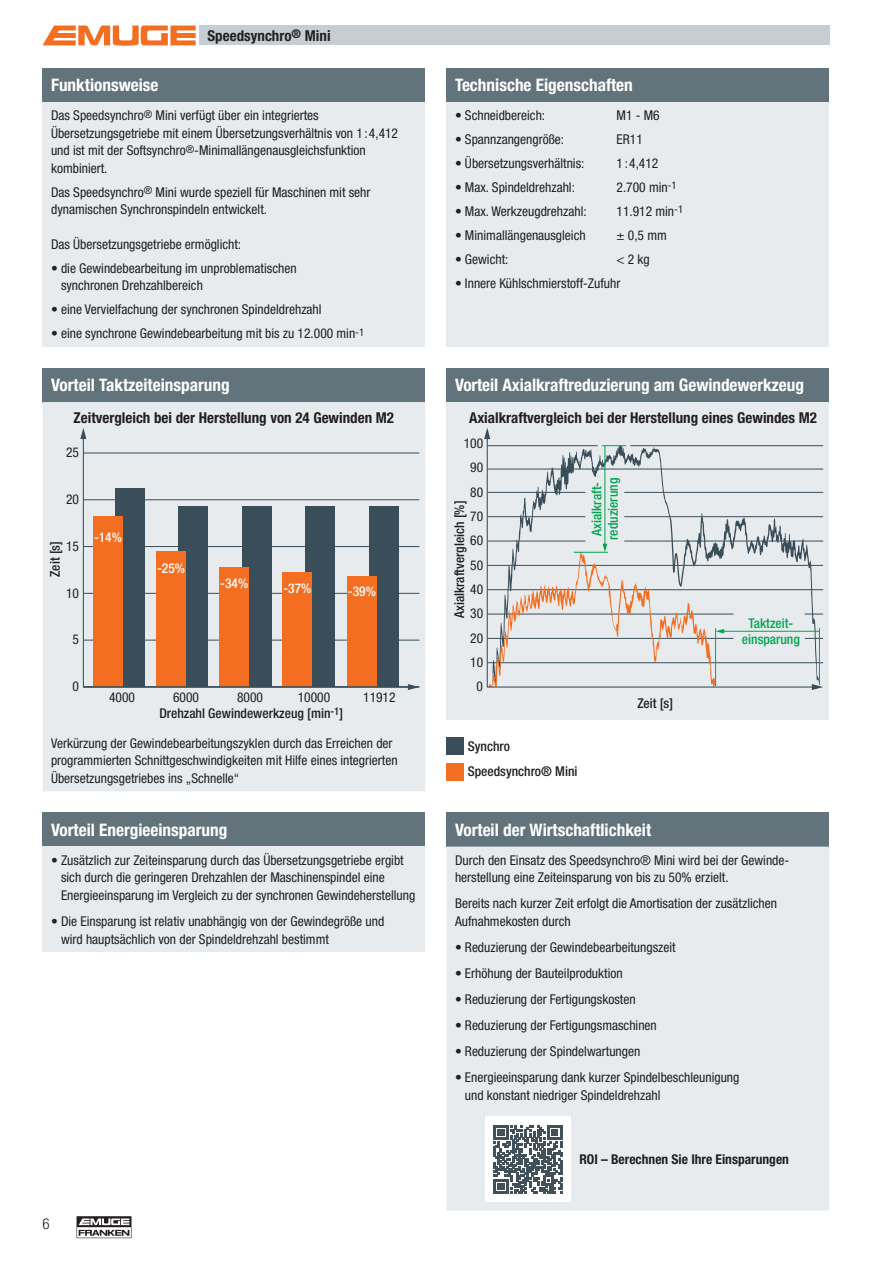
<style>
.page{position:relative;width:893px;height:1263px;background:#fff}
.page>*{position:absolute;margin:0;border:0;box-sizing:border-box;transform-origin:0 0}
.Rahmentitel_HS{font:700 condensed 17.25px "Helvetica Neue LT Pro";color:#fff}
.t1{font:700 condensed 15px "Helvetica Neue LT Pro";color:#231f20}
.t2{font:300 condensed 15px "Helvetica Neue LT Pro";color:#231f20}
.Stichpunkte_HS{font:condensed 13.5px/17.5px "Helvetica Neue LT Pro";color:#231f20}
.Fließtext_HS{font:condensed 13.5px/17.5px "Helvetica Neue LT Pro";color:#231f20}
.t3{font:500 condensed 13.5px/25.5px "Helvetica Neue LT Pro";color:#231f20}
.Aufzählungspunkte_HS{font:condensed 13.5px "Helvetica Neue LT Pro";color:#231f20}
.t4{font:500 condensed 13.5px/16.2px "Helvetica Neue LT Pro";color:#00a54f}
.Aufzählungspunkte_HS-2{font:700 condensed 13.5px "Helvetica Neue LT Pro";color:#231f20}
.t5{font:500 condensed 13.5px "Helvetica Neue LT Pro";color:#fff}
</style>
<div class="page">
<svg style="left:43px;top:26px;width:153px;height:20px"></svg>
<div style="left:199px;top:26px;width:630px;height:19px;background:#c6ced4"></div>
<svg style="left:77px;top:1216px;width:54px;height:22px"></svg>
<div style="left:43px;top:68px;width:382px;height:34px;background:#63737b"></div>
<div style="left:43px;top:102px;width:382px;height:245px;background:#e7ebed"></div>
<div style="left:446px;top:68px;width:383px;height:34px;background:#63737b"></div>
<div style="left:446px;top:102px;width:383px;height:245px;background:#e7ebed"></div>
<div style="left:43px;top:368px;width:382px;height:34px;background:#63737b"></div>
<div style="left:43px;top:402px;width:382px;height:389px;background:#e7ebed"></div>
<hr style="left:83px;top:640px;width:336px;height:1px;background:#3a4e59">
<hr style="left:83px;top:593px;width:336px;height:1px;background:#3a4e59">
<hr style="left:83px;top:546px;width:336px;height:1px;background:#3a4e59">
<hr style="left:83px;top:499px;width:336px;height:1px;background:#3a4e59">
<hr style="left:83px;top:453px;width:336px;height:1px;background:#3a4e59">
<svg style="left:82px;top:436px;width:329px;height:252px;background:#b79f91"></svg>
<svg style="left:80px;top:428px;width:6px;height:11px"></svg>
<svg style="left:408px;top:684px;width:11px;height:6px"></svg>
<div style="left:43px;top:813px;width:382px;height:34px;background:#63737b"></div>
<div style="left:43px;top:847px;width:382px;height:105px;background:#e7ebed"></div>
<div style="left:446px;top:813px;width:383px;height:34px;background:#63737b"></div>
<div style="left:446px;top:847px;width:383px;height:363px;background:#e7ebed"></div>
<div style="left:485px;top:1117px;width:85px;height:85px;background:#fff"></div>
<svg style="left:494px;top:1125px;width:68px;height:68px"></svg>
<div style="left:446px;top:368px;width:383px;height:34px;background:#63737b"></div>
<div style="left:446px;top:402px;width:383px;height:317px;background:#e7ebed"></div>
<hr style="left:487px;top:469px;width:336px;height:1px;background:#3a4e59">
<hr style="left:624px;top:492px;width:199px;height:1px;background:#3a4e59">
<hr style="left:624px;top:516px;width:199px;height:1px;background:#3a4e59">
<hr style="left:624px;top:541px;width:199px;height:1px;background:#3a4e59">
<hr style="left:487px;top:662px;width:336px;height:1px;background:#3a4e59">
<hr style="left:630px;top:445px;width:193px;height:1px;background:#3a4e59">
<hr style="left:487px;top:565px;width:336px;height:1px;background:#3a4e59">
<hr style="left:487px;top:589px;width:336px;height:1px;background:#3a4e59">
<hr style="left:819px;top:628px;width:1px;height:57px;background:#00a54f">
<hr style="left:723px;top:631px;width:96px;height:1px;background:#00a54f">
<svg style="left:486px;top:438px;width:329px;height:250px"></svg>
<svg style="left:484px;top:428px;width:6px;height:11px"></svg>
<svg style="left:812px;top:684px;width:11px;height:6px"></svg>
<div style="left:446px;top:738px;width:17px;height:17px;background:#3a4e59"></div>
<div style="left:446px;top:763px;width:17px;height:17px;background:#f36e21"></div>
<p class="t1" style="left:207px;top:27px;width:125px">Speedsynchro<sup>®</sup> Mini</p>
<p class="Rahmentitel_HS" style="left:51px;top:75px;width:109px">Funktionsweise</p>
<p class="Fließtext_HS" style="left:51px;top:106px;width:349px">Das Speedsynchro<sup>®</sup> Mini verfügt über ein integriertes Übersetzungsgetriebe mit einem Übersetzungsverhältnis von 1 :4,412 und ist mit der Softsynchro<sup>®</sup>-Minimallängenausgleichsfunktion kombiniert.</p>
<p class="Fließtext_HS" style="left:51px;top:183px;width:321px">Das Speedsynchro<sup>®</sup> Mini wurde speziell für Maschinen mit sehr dynamischen Synchronspindeln entwickelt.</p>
<p class="Fließtext_HS" style="left:51px;top:235px;width:192px">Das Übersetzungsgetriebe ermöglicht:</p>
<p class="Stichpunkte_HS" style="left:61px;top:259px;width:237px;text-indent:-10px">• die Gewindebearbeitung im unproblematischen synchronen Drehzahlbereich</p>
<p class="Stichpunkte_HS" style="left:51px;top:301px;width:272px">• eine Vervielfachung der synchronen Spindeldrehzahl</p>
<p class="Stichpunkte_HS" style="left:51px;top:325px;width:315px">• eine synchrone Gewindebearbeitung mit bis zu 12.000 min<sup>-1</sup></p>
<p class="Rahmentitel_HS" style="left:51px;top:375px;width:180px">Vorteil Taktzeiteinsparung</p>
<p class="t1" style="left:74px;top:409px;width:322px">Zeitvergleich bei der Herstellung von 24 Gewinden M2</p>
<p class="Stichpunkte_HS" style="left:66px;top:443px;width:14px">25</p>
<p class="Stichpunkte_HS" style="left:66px;top:490px;width:14px">20</p>
<p class="Stichpunkte_HS" style="left:66px;top:537px;width:14px">15</p>
<p class="t3" style="left:42px;top:577px;width:37px;rotate:-90deg">Zeit [s]</p>
<p class="Stichpunkte_HS" style="left:66px;top:584px;width:14px">10</p>
<p class="Stichpunkte_HS" style="left:73px;top:631px;width:8px">5</p>
<p class="Stichpunkte_HS" style="left:73px;top:677px;width:8px">0</p>
<p class="t5" style="left:94px;top:529px;width:29px">-14%</p>
<p class="t5" style="left:157px;top:560px;width:29px">-25%</p>
<p class="t5" style="left:220px;top:575px;width:29px">-34%</p>
<p class="t5" style="left:283px;top:580px;width:29px">-37%</p>
<p class="t5" style="left:348px;top:583px;width:29px">-39%</p>
<p class="Stichpunkte_HS" style="left:109px;top:688px;width:27px">4000</p>
<p class="Stichpunkte_HS" style="left:173px;top:688px;width:27px">6000</p>
<p class="Stichpunkte_HS" style="left:237px;top:688px;width:27px">8000</p>
<p class="Stichpunkte_HS" style="left:298px;top:688px;width:34px">10000</p>
<p class="Stichpunkte_HS" style="left:363px;top:688px;width:34px">11912</p>
<p class="t3" style="left:159px;top:700px;width:185px">Drehzahl Gewindewerkzeug [min<sup>-1</sup>]</p>
<p class="Stichpunkte_HS" style="left:51px;top:734px;width:348px">Verkürzung der Gewindebearbeitungszyklen durch das Erreichen der programmierten Schnittgeschwindigkeiten mit Hilfe eines integrierten<br>Übersetzungsgetriebes ins „Schnelle“</p>
<p class="Rahmentitel_HS" style="left:51px;top:820px;width:178px">Vorteil Energieeinsparung</p>
<p class="Stichpunkte_HS" style="left:61px;top:851px;width:356px;text-indent:-10px">• Zusätzlich zur Zeiteinsparung durch das Übersetzungsgetriebe ergibt sich durch die geringeren Drehzahlen der Maschinenspindel eine<br>Energieeinsparung im Vergleich zu der synchronen Gewindeherstellung</p>
<p class="Stichpunkte_HS" style="left:61px;top:912px;width:325px;text-indent:-10px">• Die Einsparung ist relativ unabhängig von der Gewindegröße und wird hauptsächlich von der Spindeldrehzahl bestimmt</p>
<p class="t2" style="left:43px;top:1215px;width:9px">6</p>
<p class="Rahmentitel_HS" style="left:455px;top:75px;width:179px">Technische Eigenschaften</p>
<p class="Stichpunkte_HS" style="left:455px;top:106px;width:92px">• Schneidbereich:</p>
<p class="Stichpunkte_HS" style="left:617px;top:106px;width:45px">M1 - M6</p>
<p class="Stichpunkte_HS" style="left:455px;top:130px;width:111px">• Spannzangengröße:</p>
<p class="Stichpunkte_HS" style="left:617px;top:130px;width:28px">ER11</p>
<p class="Stichpunkte_HS" style="left:455px;top:154px;width:131px">• Übersetzungsverhältnis:</p>
<p class="Stichpunkte_HS" style="left:617px;top:154px;width:43px">1 :4,412</p>
<p class="Stichpunkte_HS" style="left:455px;top:178px;width:121px">• Max. Spindeldrehzahl:</p>
<p class="Stichpunkte_HS" style="left:617px;top:178px;width:62px">2.700 min<sup>-1</sup></p>
<p class="Stichpunkte_HS" style="left:455px;top:202px;width:133px">• Max. Werkzeugdrehzahl:</p>
<p class="Stichpunkte_HS" style="left:617px;top:202px;width:68px">11.912 min<sup>-1</sup></p>
<p class="Aufzählungspunkte_HS" style="left:455px;top:227px;width:132px">• Minimallängenausgleich</p>
<p class="Aufzählungspunkte_HS" style="left:617px;top:227px;width:52px">± 0,5 mm</p>
<p class="Aufzählungspunkte_HS" style="left:455px;top:251px;width:55px">• Gewicht:</p>
<p class="Aufzählungspunkte_HS" style="left:617px;top:251px;width:35px">&lt; 2 kg</p>
<p class="Stichpunkte_HS" style="left:455px;top:274px;width:167px">• Innere Kühlschmierstoff-Zufuhr</p>
<p class="Rahmentitel_HS" style="left:455px;top:375px;width:350px">Vorteil Axialkraftreduzierung am Gewindewerkzeug</p>
<p class="t1" style="left:469px;top:409px;width:350px">Axialkraftvergleich bei der Herstellung eines Gewindes M2</p>
<p class="Stichpunkte_HS" style="left:464px;top:431px;width:21px;line-height:24.3px;text-align:center">100<br>90</p>
<p class="Stichpunkte_HS" style="left:470px;top:483px;width:14px">80</p>
<p class="t3" style="left:446px;top:618px;width:119px;rotate:-90deg">Axialkraftvergleich [%]</p>
<p class="Stichpunkte_HS" style="left:470px;top:507px;width:14px">70</p>
<p class="Stichpunkte_HS" style="left:470px;top:531px;width:14px">60</p>
<p class="Stichpunkte_HS" style="left:470px;top:556px;width:14px">50</p>
<p class="Stichpunkte_HS" style="left:470px;top:580px;width:14px">40</p>
<p class="Stichpunkte_HS" style="left:470px;top:605px;width:14px">30</p>
<p class="Stichpunkte_HS" style="left:470px;top:629px;width:14px">20</p>
<p class="Stichpunkte_HS" style="left:470px;top:653px;width:14px">10</p>
<p class="Stichpunkte_HS" style="left:476px;top:678px;width:8px">0</p>
<p class="t4" style="left:588px;top:540px;width:63px;rotate:-90deg">Axialkraft&shy;reduzierung</p>
<p class="t3" style="left:468px;top:733px;width:111px">Synchro<br>Speedsynchro® Mini</p>
<p class="t3" style="left:637px;top:690px;width:37px">Zeit [s]</p>
<p class="t4" style="left:742px;top:615px;width:59px;text-align:center">Taktzeit&shy;einsparung</p>
<p class="Rahmentitel_HS" style="left:455px;top:820px;width:198px">Vorteil der Wirtschaftlichkeit</p>
<p class="Stichpunkte_HS" style="left:455px;top:851px;width:334px">Durch den Einsatz des Speedsynchro® Mini wird bei der Gewinde&shy;herstellung eine Zeiteinsparung von bis zu 50% erzielt.</p>
<p class="Stichpunkte_HS" style="left:455px;top:895px;width:324px">Bereits nach kurzer Zeit erfolgt die Amortisation der zusätzlichen<br>Aufnahmekosten durch</p>
<p class="Stichpunkte_HS" style="left:455px;top:938px;width:222px">• Reduzierung der Gewindebearbeitungszeit</p>
<p class="Stichpunkte_HS" style="left:455px;top:964px;width:169px">• Erhöhung der Bauteilproduktion</p>
<p class="Stichpunkte_HS" style="left:455px;top:990px;width:182px">• Reduzierung der Fertigungskosten</p>
<p class="Stichpunkte_HS" style="left:455px;top:1016px;width:203px">• Reduzierung der Fertigungsmaschinen</p>
<p class="Stichpunkte_HS" style="left:455px;top:1042px;width:187px">• Reduzierung der Spindelwartungen</p>
<p class="Stichpunkte_HS" style="left:465px;top:1068px;width:276px;text-indent:-10px">• Energieeinsparung dank kurzer Spindelbeschleunigung und konstant niedriger Spindeldrehzahl</p>
<p class="Aufzählungspunkte_HS-2" style="left:579px;top:1151px;width:211px">ROI – Berechnen Sie Ihre Einsparungen</p>
</div>
